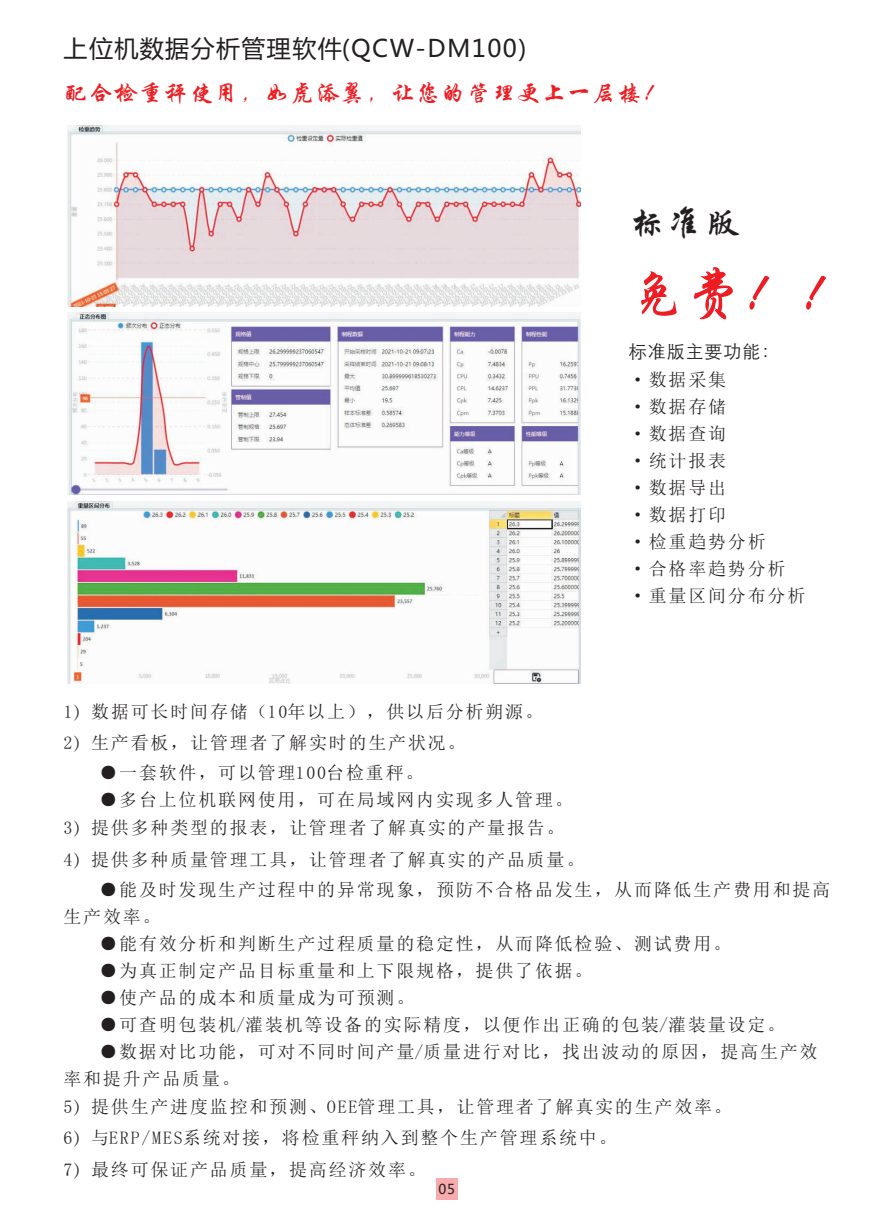
<style>
.page{position:relative;width:893px;height:1212px;background:#fff}
.page>*{position:absolute;margin:0;border:0;box-sizing:border-box;transform-origin:0 0}
.t1{font:54px "ST Xingkai";color:#ee1d23}
.t2{font:36px "ST Xingkai";color:#231f20}
.t3{font:24px "ST Xingkai";letter-spacing:.05em;color:#ee1d23}
.t4{font:24px "Microsoft Ya Hei";letter-spacing:.06em;color:#231f20}
.t5{font:18px/27px "Sim Sun";letter-spacing:.1em;color:#231f20}
.t6{font:18px "ST Xihei";letter-spacing:.05em;color:#231f20}
.t7{font:13.5px "Microsoft Ya Hei";color:#231f20}
.s1{font-family:"Adobe Song Std";font-weight:300}
</style>
<div class="page">
<img style="left:67px;top:126px;width:514px;height:181px">
<img style="left:67px;top:313px;width:514px;height:182px">
<img style="left:67px;top:501px;width:514px;height:182px">
<div style="left:436px;top:1178px;width:21px;height:21px;background:#f8abad"></div>
<h3 class="t4" style="left:64px;top:38px;width:464px">上位机数据分析管理软件(QCW-DM100)</h3>
<h3 class="t3" style="left:64px;top:81px;width:604px">配合检重秤使用，如虎添翼，让您的管理更上一层楼！</h3>
<h2 class="t2" style="left:629px;top:204px;width:113px">标准版</h2>
<h1 class="t1" style="left:629px;top:267px;width:225px">免费！！</h1>
<p class="t6" style="left:629px;top:342px;width:152px">标准版主要功能：</p>
<p class="t5" style="left:629px;top:366px;width:178px">·数据采集<br>·数据存储<br>·数据查询<br>·统计报表<br>·数据导出<br>·数据打印<br>·检重趋势分析<br>·合格率趋势分析·重量区间分布分析</p>
<p class="t5" style="left:63px;top:695px;width:481px;line-height:31.3px">1<span class="s1">）</span>数据可长时间存储（10年以上），供以后分析朔源。<br>2<span class="s1">）</span>生产看板，让管理者了解实时的生产状况。</p>
<p class="t5" style="left:99px;top:759px;width:325px">●一套软件，可以管理100台检重秤。</p>
<p class="t5" style="left:63px;top:785px;width:511px;line-height:28.2px;text-indent:36px">●多台上位机联网使用，可在局域网内实现多人管理。<br>3<span class="s1">）</span>提供多种类型的报表，让管理者了解真实的产量报告。</p>
<p class="t5" style="left:63px;top:846px;width:522px">4<span class="s1">）</span>提供多种质量管理工具，让管理者了解真实的产品质量。</p>
<p class="t5" style="left:63px;top:876px;width:768px;text-indent:36px">●能及时发现生产过程中的异常现象，预防不合格品发生，从而降低生产费用和提高生产效率。</p>
<p class="t5" style="left:99px;top:930px;width:633px">●能有效分析和判断生产过程质量的稳定性，从而降低检验、测试费用。</p>
<p class="t5" style="left:99px;top:957px;width:495px">●为真正制定产品目标重量和上下限规格，提供了依据。</p>
<p class="t5" style="left:99px;top:984px;width:316px">●使产品的成本和质量成为可预测。</p>
<p class="t5" style="left:99px;top:1011px;width:687px">●可查明包装机/灌装机等设备的实际精度，以便作出正确的包装/灌装量设定。</p>
<p class="t5" style="left:63px;top:1037px;width:756px;line-height:27.6px;text-indent:36px">●数据对比功能，可对不同时间产量/质量进行对比，找出波动的原因，提高生产效率和提升产品质量。<br>5<span class="s1">）</span>提供生产进度监控和预测、OEE管理工具，让管理者了解真实的生产效率。</p>
<p class="t5" style="left:63px;top:1122px;width:555px;line-height:31.3px">6<span class="s1">）</span>与ERP/MES系统对接，将检重秤纳入到整个生产管理系统中。<br>7<span class="s1">）</span>最终可保证产品质量，提高经济效率。</p>
<p class="t7" style="left:438px;top:1183px;width:18px">05</p>
</div>
